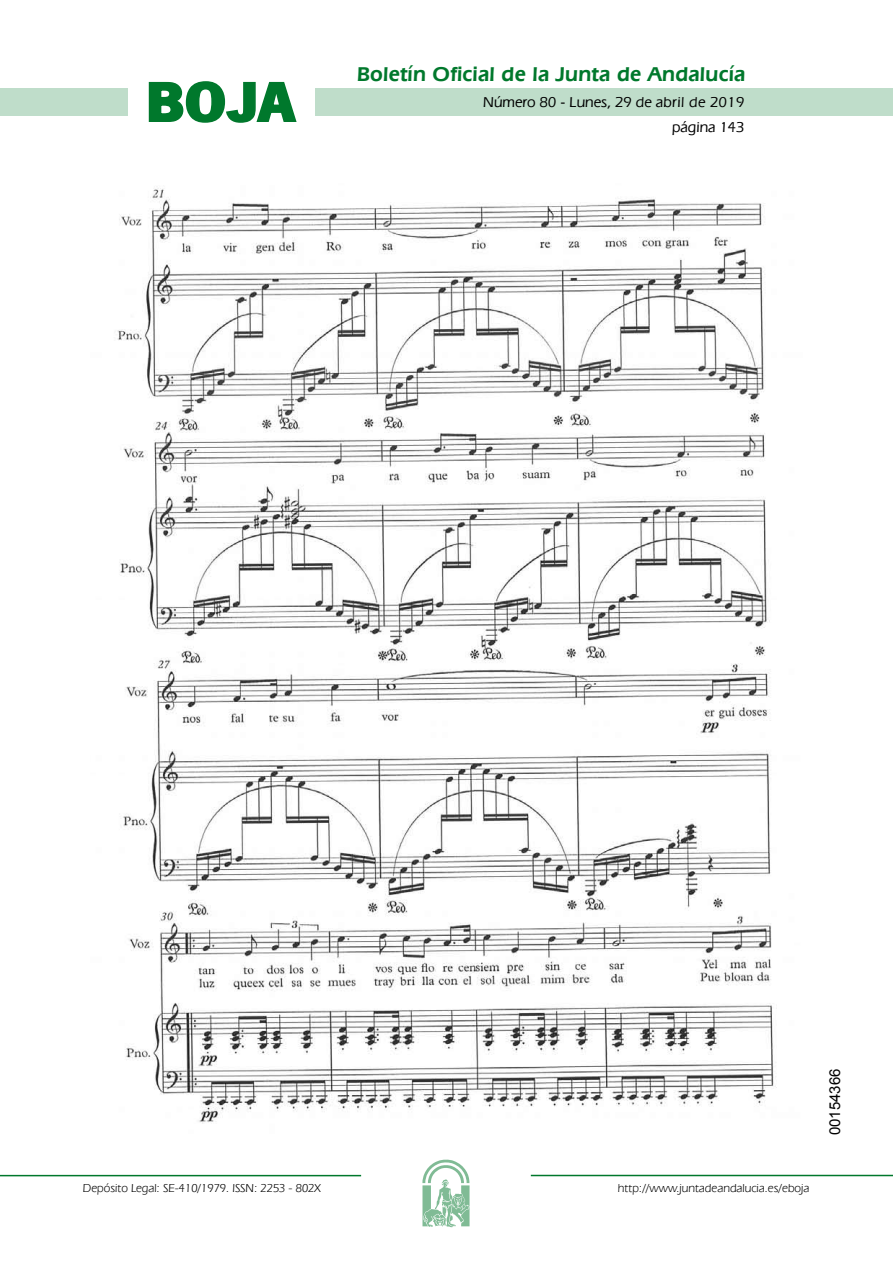
<style>
.page{position:relative;width:893px;height:1263px;background:#fff}
.page>*{position:absolute;margin:0;border:0;box-sizing:border-box;transform-origin:0 0}
.t1{font:700 57.75px "News Got T";color:#00782c;scale:1.14 1}
.t2{font:600 21px "Eras IT Cby BT";letter-spacing:.01em;color:#00782c}
.t3{font:500 15px/24.5px "Eras IT Cby BT";color:#000;text-align:right}
.t4{font:15px "Arial";color:#000}
.t5{font:12px "Eras IT Cby BT";color:#000}
</style>
<div class="page">
<div style="left:315px;top:88px;width:577px;height:28px;background:#bfddca"></div>
<div style="left:0;top:88px;width:128px;height:28px;background:#bfddca"></div>
<hr style="left:0;top:1175px;width:361px;height:1px;background:#00782c">
<svg style="left:422px;top:1159px;width:47px;height:68px"></svg>
<hr style="left:531px;top:1175px;width:361px;height:1px;background:#00782c">
<svg style="left:148px;top:81px;width:149px;height:42px"></svg>
<img style="left:117px;top:188px;width:660px;height:936px">
<h1 class="t1" style="left:145px;top:68px;width:133px">BOJA</h1>
<h2 class="t2" style="left:357px;top:62px;width:390px">Boletín Oficial de la Junta de Andalucía</h2>
<p class="t3" style="left:483px;top:90px;width:263px">Número 80 - Lunes, 29 de abril de 2019 página 143</p>
<p class="t5" style="left:83px;top:1181px;width:239px">Depósito Legal: SE-410/1979. ISSN: 2253 - 802X</p>
<p class="t5" style="left:618px;top:1181px;width:193px">http://www.juntadeandalucia.es/eboja</p>
<p class="t4" style="left:825px;top:1135px;width:68px;rotate:-90deg">00154366</p>
</div>
